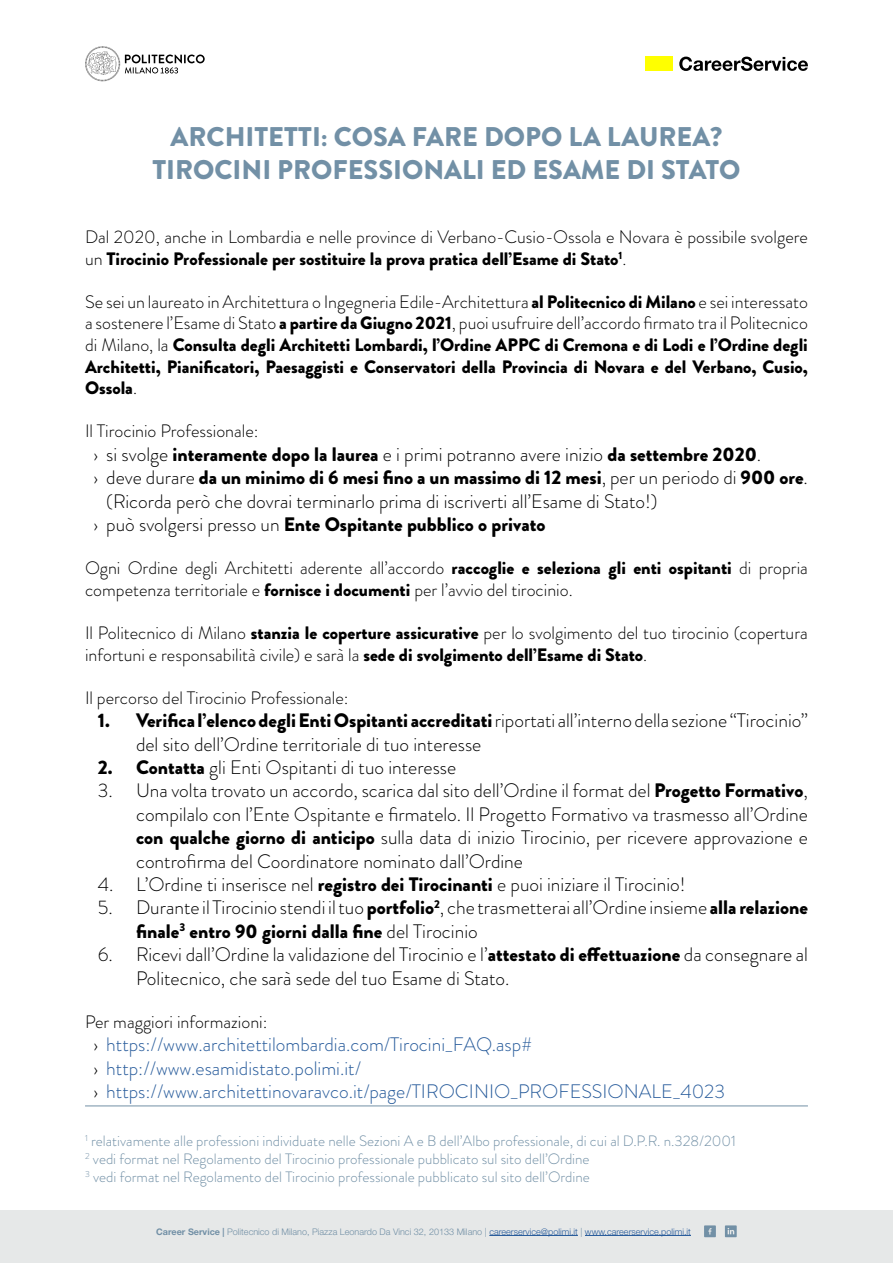
<style>
.page{position:relative;width:893px;height:1263px;background:#fff}
.page>*{position:absolute;margin:0;border:0;box-sizing:border-box;transform-origin:0 0}
.t1{font:900 27px/32.4px "Brandon Grotesque";color:#7290a6;text-align:center}
.t2{font:300 19.5px/23.4px "Brandon Grotesque";color:#000}
.t3{font:900 19.5px "Brandon Grotesque";color:#000}
.t4{font:300 19.5px/23.4px "Brandon Grotesque";color:#275b9b}
.t5{font:300 18px/21.6px "Brandon Grotesque";color:#000}
.t6{font:900 18px/21.6px "Brandon Grotesque";color:#000;text-align:justify}
.t7{font:300 15px/18px "Brandon Grotesque";color:#7290a6}
.t8{font:300 9px "Helvetica Neue LT Std";color:#7290a6}
.s1{font-weight:900}
.s2{font-weight:300}
.s3{color:#000}
.s4{font-weight:700}
.s5{color:#275b9b}
</style>
<div class="page">
<div style="left:645px;top:57px;width:28px;height:14px;background:#ff0"></div>
<svg style="left:679px;top:57px;width:129px;height:14px"></svg>
<svg style="left:85px;top:46px;width:120px;height:35px"></svg>
<div style="left:0;top:1210px;width:893px;height:53px;background:#e6e8e8"></div>
<hr style="left:489px;top:1235px;width:89px;height:1px;background:#275b9b">
<hr style="left:585px;top:1235px;width:106px;height:1px;background:#275b9b">
<svg style="left:725px;top:1225px;width:12px;height:12px"></svg>
<svg style="left:704px;top:1225px;width:12px;height:12px"></svg>
<hr style="left:85px;top:1106px;width:723px;height:1px;background:#7290a6">
<h1 class="t1" style="left:152px;top:121px;width:590px">ARCHITETTI: COSA FARE DOPO LA LAUREA?<br>TIROCINI PROFESSIONALI ED ESAME DI STATO</h1>
<p class="t5" style="left:85px;top:226px;width:724px">Dal 2020, anche in Lombardia e nelle province di Verbano-Cusio-Ossola e Novara è possibile svolgere un <span class="s1">Tirocinio Professionale per sostituire la prova pratica dell’Esame di Stato</span><sup>1</sup>.</p>
<p class="t6" style="left:85px;top:291px;width:724px"><span class="s2">Se sei un laureato in Architettura o Ingegneria Edile-Architettura</span> al Politecnico di Milano <span class="s2">e sei interessato a sostenere l’Esame di Stato</span> a partire da Giugno 2021<span class="s2">, puoi usufruire dell’accordo firmato tra il Politecnico di Milano, la</span> Consulta degli Architetti Lombardi, l’Ordine APPC di Cremona e di Lodi e l’Ordine degli Architetti, Pianificatori, Paesaggisti e Conservatori della Provincia di Novara e del Verbano, Cusio, Ossola<span class="s2">.</span></p>
<p class="t5" style="left:85px;top:420px;width:175px">Il Tirocinio Professionale:</p>
<p class="t3" style="left:94px;top:440px;width:669px"><span class="s2">› si svolge</span> interamente dopo la laurea <span class="s2">e i primi potranno avere inizio</span> da settembre 2020<span class="s2">.</span></p>
<p class="t3" style="left:94px;top:464px;width:716px"><span class="s2">› deve durare</span> da un minimo di 6 mesi fino a un massimo di 12 mesi<span class="s2">, per un periodo di</span> 900 ore<span class="s2">.</span></p>
<p class="t2" style="left:106px;top:489px;width:553px">(Ricorda però che dovrai terminarlo prima di iscriverti all’Esame di Stato!)</p>
<p class="t3" style="left:94px;top:510px;width:454px"><span class="s2">› può svolgersi presso un</span> Ente Ospitante pubblico o privato</p>
<p class="t5" style="left:85px;top:557px;width:724px">Ogni Ordine degli Architetti aderente all’accordo <span class="s1">raccoglie e seleziona gli enti ospitanti</span> di propria competenza territoriale e <span class="s1">fornisce i documenti</span> per l’avvio del tirocinio.</p>
<p class="t5" style="left:85px;top:622px;width:724px">Il Politecnico di Milano <span class="s1">stanzia le coperture assicurative</span> per lo svolgimento del tuo tirocinio (copertura infortuni e responsabilità civile) e sarà la <span class="s1">sede di svolgimento dell’Esame di Stato</span>.</p>
<p class="t5" style="left:85px;top:687px;width:265px">Il percorso del Tirocinio Professionale:</p>
<p class="t2" style="left:136px;top:709px;width:673px;text-indent:-38px"><span class="s1">1. Verifica l’elenco degli Enti Ospitanti accreditati</span> riportati all’interno della sezione “Tirocinio” del sito dell’Ordine territoriale di tuo interesse</p>
<p class="t2" style="left:98px;top:756px;width:360px"><span class="s1">2. Contatta</span> gli Enti Ospitanti di tuo interesse</p>
<p class="t2" style="left:136px;top:779px;width:673px;text-align:justify;text-indent:-38px">3. Una volta trovato un accordo, scarica dal sito dell’Ordine il format del <span class="s1">Progetto Formativo</span>, compilalo con l’Ente Ospitante e firmatelo. Il Progetto Formativo va trasmesso all’Ordine <span class="s1">con qualche giorno di anticipo</span> sulla data di inizio Tirocinio, per ricevere approvazione e controfirma del Coordinatore nominato dall’Ordine</p>
<p class="t2" style="left:98px;top:873px;width:589px">4. L’Ordine ti inserisce nel <span class="s1">registro dei Tirocinanti</span> e puoi iniziare il Tirocinio!</p>
<p class="t2" style="left:136px;top:896px;width:673px;text-indent:-38px">5. Durante il Tirocinio stendi il tuo <span class="s1">portfolio</span><sup>2</sup>, che trasmetterai all’Ordine insieme <span class="s1">alla relazione finale</span><sup>3</sup> <span class="s1">entro 90 giorni dalla fine</span> del Tirocinio</p>
<p class="t2" style="left:136px;top:943px;width:673px;text-indent:-38px">6. Ricevi dall’Ordine la validazione del Tirocinio e l’<span class="s1">attestato di effettuazione</span> da consegnare al<br>Politecnico, che sarà sede del tuo Esame di Stato.</p>
<p class="t5" style="left:85px;top:1011px;width:184px">Per maggiori informazioni:</p>
<p class="t4" style="left:94px;top:1033px;width:633px"><span class="s3">›</span> https://www.architettilombardia.com/Tirocini_FAQ.asp#<br><span class="s3">›</span> http://www.esamidistato.polimi.it/<br><span class="s3">›</span> https://www.architettinovaravco.it/page/TIROCINIO_PROFESSIONALE_4023</p>
<p class="t7" style="left:85px;top:1132px;width:653px"><sup>1</sup> relativamente alle professioni individuate nelle Sezioni A e B dell’Albo professionale, di cui al D.P.R. n.328/2001<br><sup>2</sup> vedi format nel Regolamento del Tirocinio professionale pubblicato sul sito dell’Ordine<br><sup>3</sup> vedi format nel Regolamento del Tirocinio professionale pubblicato sul sito dell’Ordine</p>
<p class="t8" style="left:156px;top:1226px;width:536px"><span class="s4">Career Service |</span> Politecnico di Milano, Piazza Leonardo Da Vinci 32, 20133 Milano | <span class="s5">careerservice@polimi.it</span> | <span class="s5">www.careerservice.polimi.it</span></p>
</div>
